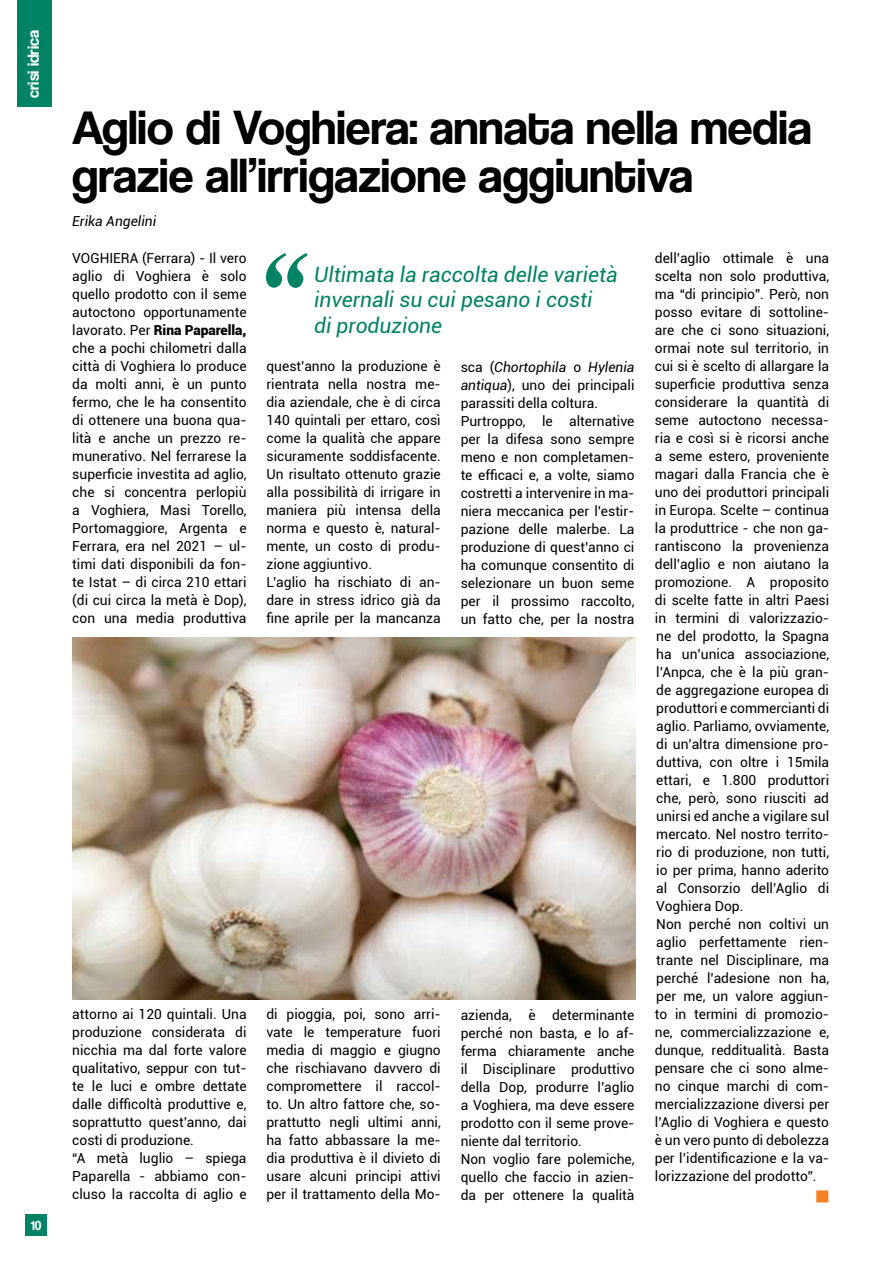
<style>
.page{position:relative;width:893px;height:1263px;background:#fff}
.page>*{position:absolute;margin:0;border:0;box-sizing:border-box;transform-origin:0 0}
.t1{font:49.5px/48px "Coolvetica Rg";color:#000}
.t2{font:italic 21px/25.2px "Roboto";color:#008265}
.t3{font:16.5px "Coolvetica Rg";color:#fff}
.t4{font:13.8px/18px "Roboto";color:#000}
.t5{font:italic 13.8px "Roboto";color:#000}
.t6{font:13.5px "Coolvetica Rg";color:#fff}
.s1{font-weight:900}
.s2{font-style:italic}
</style>
<div class="page">
<div style="left:26px;top:1214px;width:21px;height:21px;background:#008265"></div>
<div style="left:17px;top:0;width:34px;height:106px;background:#008265"></div>
<svg style="left:266px;top:253px;width:42px;height:35px"></svg>
<img style="left:72px;top:637px;width:563px;height:362px">
<p class="t3" style="left:24px;top:98px;width:69px;rotate:-90deg">crisi idrica</p>
<p class="t6" style="left:31px;top:1217px;width:12px">10</p>
<h1 class="t1" style="left:72px;top:103px;width:741px">Aglio di Voghiera: annata nella media grazie all’irrigazione aggiuntiva</h1>
<p class="t5" style="left:72px;top:211px;width:85px">Erika Angelini</p>
<p class="t4" style="left:72px;top:249px;width:176px;text-align:justify;text-indent:70px">(Ferrara) - Il vero aglio di Voghiera è solo quello prodotto con il seme autoctono opportunamente lavorato. Per <span class="s1">Rina Paparella, </span>che a pochi chilometri dalla città di Voghiera lo produce da molti anni, è un punto fermo, che le ha consentito di ottenere una buona qua&shy;lità e anche un prezzo re&shy;munerativo. Nel ferrarese la superficie investita ad aglio, che si concentra perlopiù a Voghiera, Masi Torello, Portomaggiore, Argenta e Ferrara, era nel 2021 – ul&shy;timi dati disponibili da fon&shy;te Istat – di circa 210 ettari (di cui circa la metà è Dop), con una media produttiva</p>
<p class="t4" style="left:72px;top:249px;width:36px">Voghiera</p>
<h2 class="t2" style="left:314px;top:261px;width:305px">Ultimata la raccolta delle varietà invernali su cui pesano i costi<br>di produzione</h2>
<p class="t4" style="left:266px;top:357px;width:176px">quest’anno la produzione è rientrata nella nostra me&shy;dia aziendale, che è di circa<br>140 quintali per ettaro, così come la qualità che appare sicuramente soddisfacente.<br>Un risultato ottenuto grazie alla possibilità di irrigare in maniera più intensa della norma e questo è, natural&shy;mente, un costo di produ&shy;zione aggiuntivo.<br>L’aglio ha rischiato di an&shy;dare in stress idrico già da fine aprile per la mancanza</p>
<p class="t4" style="left:461px;top:357px;width:175px">sca (<span class="s2">Chortophila</span> o <span class="s2">Hylenia antiqua</span>), uno dei principali parassiti della coltura.<br>Purtroppo, le alternative per la difesa sono sempre meno e non completamen&shy;te efficaci e, a volte, siamo costretti a intervenire in ma&shy;niera meccanica per l’estir&shy;pazione delle malerbe. La produzione di quest’anno ci ha comunque consentito di selezionare un buon seme per il prossimo raccolto, un fatto che, per la nostra</p>
<p class="t4" style="left:72px;top:1005px;width:176px">attorno ai 120 quintali. Una produzione considerata di nicchia ma dal forte valore qualitativo, seppur con tut&shy;te le luci e ombre dettate dalle difficoltà produttive e, soprattutto quest’anno, dai costi di produzione.<br>“A metà luglio – spiega<br>Paparella - abbiamo con&shy;cluso la raccolta di aglio e</p>
<p class="t4" style="left:266px;top:1005px;width:176px;text-align:justify">di pioggia, poi, sono arri&shy;vate le temperature fuori media di maggio e giugno che rischiavano davvero di compromettere il raccol&shy;to. Un altro fattore che, so&shy;prattutto negli ultimi anni, ha fatto abbassare la me&shy;dia produttiva è il divieto di usare alcuni principi attivi per il trattamento della Mo-</p>
<p class="t4" style="left:461px;top:1005px;width:175px">azienda, è determinante perché non basta, e lo af&shy;ferma chiaramente anche il Disciplinare produttivo della Dop, produrre l’aglio a Voghiera, ma deve essere prodotto con il seme prove&shy;niente dal territorio.<br>Non voglio fare polemiche, quello che faccio in azien&shy;da per ottenere la qualità</p>
<p class="t4" style="left:655px;top:249px;width:176px">dell’aglio ottimale è una scelta non solo produttiva, ma “di principio”. Però, non posso evitare di sottoline&shy;are che ci sono situazioni, ormai note sul territorio, in cui si è scelto di allargare la superficie produttiva senza considerare la quantità di seme autoctono necessa&shy;ria e così si è ricorsi anche a seme estero, proveniente magari dalla Francia che è uno dei produttori principali in Europa. Scelte – continua la produttrice - che non ga&shy;rantiscono la provenienza dell’aglio e non aiutano la promozione. A proposito di scelte fatte in altri Paesi in termini di valorizzazio&shy;ne del prodotto, la Spagna ha un’unica associazione, l’Anpca, che è la più gran&shy;de aggregazione europea di produttori e commercianti di aglio. Parliamo, ovviamente, di un’altra dimensione pro&shy;duttiva, con oltre i 15mila ettari, e 1.800 produttori che, però, sono riusciti ad unirsi ed anche a vigilare sul mercato. N el nostro territo&shy;rio di produzione, non tutti, io per prima, hanno aderito al Consorzio dell’Aglio di<br>Voghiera Dop.<br>Non perché non coltivi un aglio perfettamente rien&shy;trante nel Disciplinare, ma perché l’adesione non ha, per me, un valore aggiun&shy;to in termini di promozio&shy;ne, commercializzazione e, dunque, redditualità. Basta pensare che ci sono alme&shy;no cinque marchi di com&shy;mercializzazione diversi per l’Aglio di Voghiera e questo è un vero punto di debolezza per l’identificazione e la va&shy;lorizzazione del prodotto”.</p>
</div>
